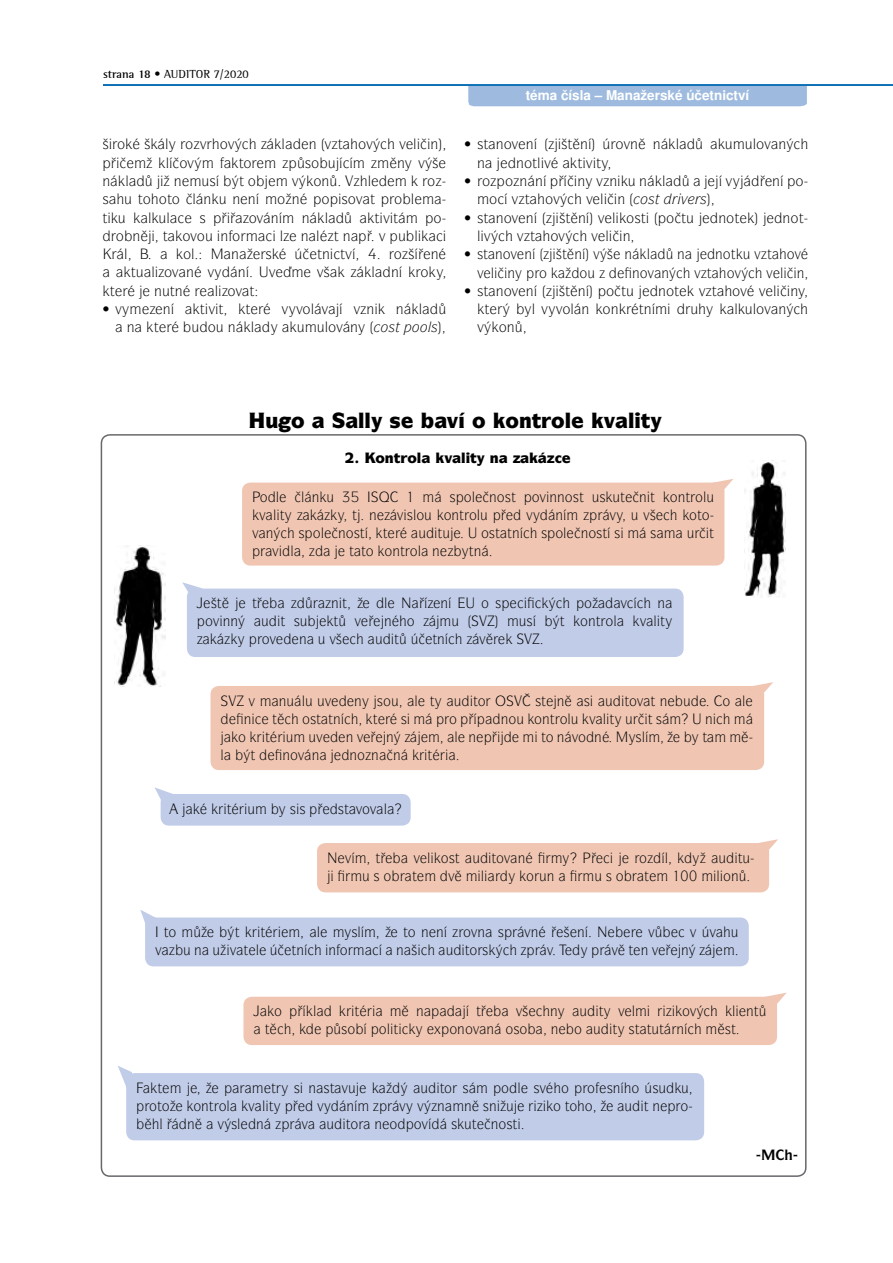
<style>
.page{position:relative;width:893px;height:1263px;background:#fff}
.page>*{position:absolute;margin:0;border:0;box-sizing:border-box;transform-origin:0 0}
.t1{font:900 21px "Itc Symbol CE";color:#000}
.t2{font:14.25px "Itc Symbol CE";color:#000}
.t3{font:900 14.25px "Itc Symbol CE";color:#000}
.t4{font:italic 14.25px "Itc Symbol CE";color:#000}
.t5{font:700 13.5px "Nimbus San LCE";color:#fff}
.t6{font:12px "Rotis Semiserif";color:#000}
.s1{font-weight:700}
</style>
<div class="page">
<div style="left:468px;top:86px;width:339px;height:20px;background:#9ebbdf"></div>
<hr style="left:103px;top:84px;width:790px;height:2px;background:#006ab1">
<div style="left:187px;top:588px;width:497px;height:69px;background:#c1cce8;border-radius:9px"></div>
<img style="left:114px;top:545px;width:52px;height:141px">
<img style="left:744px;top:460px;width:41px;height:138px">
<div style="left:145px;top:917px;width:604px;height:49px;background:#c1cce8;border-radius:9px"></div>
<div style="left:161px;top:794px;width:250px;height:32px;background:#c1cce8;border-radius:9px"></div>
<div style="left:126px;top:1073px;width:578px;height:67px;background:#c1cce8;border-radius:9px"></div>
<svg style="left:717px;top:479px;width:16px;height:29px"></svg>
<div style="left:242px;top:482px;width:482px;height:84px;background:#f0c6b3;border-radius:9px"></div>
<div style="left:243px;top:997px;width:534px;height:48px;background:#f0c6b3;border-radius:9px"></div>
<div style="left:317px;top:843px;width:452px;height:49px;background:#f0c6b3;border-radius:9px"></div>
<div style="left:211px;top:686px;width:553px;height:84px;background:#f0c6b3;border-radius:9px"></div>
<svg style="left:155px;top:787px;width:18px;height:36px"></svg>
<svg style="left:758px;top:992px;width:29px;height:12px"></svg>
<svg style="left:182px;top:582px;width:445px;height:13px"></svg>
<svg style="left:140px;top:910px;width:73px;height:53px"></svg>
<svg style="left:118px;top:1066px;width:16px;height:66px"></svg>
<svg style="left:759px;top:839px;width:19px;height:42px"></svg>
<svg style="left:753px;top:682px;width:20px;height:62px"></svg>
<p class="t6" style="left:103px;top:66px;width:147px"><span class="s1">strana 18 •</span> AUDITOR 7/2020</p>
<p class="t2" style="left:165px;top:136px;width:71px">● □❖ □❖</p>
<p class="t2" style="left:282px;top:136px;width:93px">● ■ ❖▼ □❖</p>
<p class="t2" style="left:399px;top:136px;width:41px">❖● ■</p>
<p class="t2" style="left:166px;top:155px;width:30px">● □❖</p>
<p class="t2" style="left:305px;top:155px;width:32px">▲□ ◆</p>
<p class="t2" style="left:174px;top:173px;width:43px">■ ◆▲</p>
<p class="t2" style="left:292px;top:173px;width:39px">❖ □■</p>
<p class="t2" style="left:368px;top:173px;width:5px">●</p>
<p class="t2" style="left:102px;top:191px;width:155px">▲ ◆ ▼□□▼□ ●■◆ ■■</p>
<p class="t2" style="left:322px;top:191px;width:55px">□ ▲□❖ ▼</p>
<p class="t2" style="left:148px;top:209px;width:23px">● ◆●</p>
<p class="t2" style="left:249px;top:209px;width:32px">□❖ ■</p>
<p class="t2" style="left:375px;top:209px;width:25px">▼❖▼</p>
<p class="t2" style="left:163px;top:228px;width:79px">▼ □❖□◆ ■ □</p>
<p class="t2" style="left:280px;top:228px;width:72px">● ■● ▼ ■</p>
<p class="t2" style="left:379px;top:228px;width:41px">❖ ◆●</p>
<p class="t2" style="left:124px;top:246px;width:5px">●</p>
<p class="t2" style="left:317px;top:246px;width:86px">▼■ ▼❖ ✔ □</p>
<p class="t2" style="left:431px;top:246px;width:9px">■</p>
<p class="t2" style="left:131px;top:264px;width:85px">▼◆●□❖■ ❖</p>
<p class="t2" style="left:154px;top:283px;width:30px">■◆▼■</p>
<p class="t2" style="left:215px;top:283px;width:41px">●□❖▼</p>
<p class="t2" style="left:163px;top:301px;width:62px">■ ▼❖▼</p>
<p class="t2" style="left:246px;top:301px;width:84px">▼ ❖ ❖□● ❖</p>
<p class="t2" style="left:191px;top:319px;width:64px">◆□◆ ■ ●</p>
<p class="t2" style="left:297px;top:319px;width:63px">◆ ◆●□❖ ■</p>
<p class="t4" style="left:380px;top:319px;width:59px">□▲▼ □□●▲</p>
<p class="t5" style="left:526px;top:87px;width:225px">téma čísla – Manažerské účetnictví</p>
<p class="t2" style="left:464px;top:136px;width:71px">• ▲▼ ■□❖ ■</p>
<p class="t2" style="left:615px;top:136px;width:65px">□❖■ ■ ●</p>
<p class="t2" style="left:725px;top:136px;width:63px">◆ ◆●□❖ ■</p>
<p class="t2" style="left:477px;top:155px;width:75px">■ ■□▼● ❖</p>
<p class="t2" style="left:577px;top:155px;width:25px">▼❖▼</p>
<p class="t2" style="left:464px;top:173px;width:80px">•□ □■■</p>
<p class="t2" style="left:577px;top:173px;width:90px">■ ❖■◆ ■ ●</p>
<p class="t2" style="left:489px;top:191px;width:72px">□ ❖▼ □❖</p>
<p class="t2" style="left:586px;top:191px;width:75px">❖ ● ■ □▲▼</p>
<p class="t2" style="left:464px;top:209px;width:71px">• ▲▼ ■□❖ ■</p>
<p class="t2" style="left:565px;top:209px;width:82px">▼■ ❖● □▲▼</p>
<p class="t2" style="left:666px;top:209px;width:29px">□ ▼◆</p>
<p class="t2" style="left:718px;top:209px;width:23px">■□▼</p>
<p class="t2" style="left:783px;top:209px;width:23px">■□▼</p>
<p class="t2" style="left:517px;top:228px;width:50px">❖▼ □❖</p>
<p class="t2" style="left:591px;top:228px;width:41px">❖● ■</p>
<p class="t2" style="left:464px;top:246px;width:69px">• ▲▼ ■□❖ ■</p>
<p class="t2" style="left:562px;top:246px;width:39px">▼ ■ ❖</p>
<p class="t2" style="left:677px;top:246px;width:125px">■ ■□▼◆ ❖▼ □❖</p>
<p class="t2" style="left:477px;top:264px;width:40px">❖● ■</p>
<p class="t2" style="left:539px;top:264px;width:58px">□ □◆</p>
<p class="t2" style="left:632px;top:264px;width:38px">■□❖ ■</p>
<p class="t2" style="left:694px;top:264px;width:48px">❖▼ □❖</p>
<p class="t2" style="left:766px;top:264px;width:40px">❖● ■</p>
<p class="t2" style="left:464px;top:283px;width:71px">• ▲▼ ■□❖ ■</p>
<p class="t2" style="left:606px;top:283px;width:29px">□ ▼◆</p>
<p class="t2" style="left:658px;top:283px;width:23px">■□▼</p>
<p class="t2" style="left:699px;top:283px;width:101px">❖▼ □❖ ❖● ■</p>
<p class="t2" style="left:532px;top:301px;width:88px">● ❖ ❖□● ■ □■</p>
<p class="t2" style="left:734px;top:301px;width:53px">● ◆●□❖ ■</p>
<p class="t2" style="left:477px;top:319px;width:39px">❖ □■</p>
<h1 class="t1" style="left:248px;top:408px;width:58px">★◆ □</h1>
<h1 class="t1" style="left:358px;top:408px;width:44px">●● ▲</h1>
<h1 class="t1" style="left:447px;top:408px;width:126px">❖ □ □■▼ □●</h1>
<h1 class="t1" style="left:604px;top:408px;width:48px">❖●▼</h1>
<p class="t3" style="left:375px;top:449px;width:47px">□■▼ □●</p>
<p class="t3" style="left:444px;top:449px;width:56px">❖●▼ ■</p>
<p class="t2" style="left:301px;top:489px;width:51px">●■◆ ✓</p>
<p class="t2" style="left:450px;top:489px;width:266px">▲ □● ■□▲▼ □❖ ■■□▲▼ ◆▲ ◆▼ ■ ▼ □■▼ □●◆</p>
<p class="t2" style="left:259px;top:507px;width:27px">❖●▼</p>
<p class="t2" style="left:397px;top:507px;width:93px">❖ ▲●□◆ □■▼ □●◆</p>
<p class="t2" style="left:609px;top:507px;width:42px">❖ ◆ ❖</p>
<p class="t2" style="left:689px;top:507px;width:22px">□▼□</p>
<p class="t2" style="left:298px;top:525px;width:68px">▲ □● ■□▲▼</p>
<p class="t2" style="left:383px;top:525px;width:69px">▼ ◆ ▼◆</p>
<p class="t2" style="left:481px;top:525px;width:40px">□▲▼ ▼■</p>
<p class="t2" style="left:541px;top:525px;width:81px">▲ □● ■□▲▼ ▲</p>
<p class="t2" style="left:650px;top:525px;width:65px">▲ ◆ ▼</p>
<p class="t2" style="left:349px;top:543px;width:92px">▼ ▼□ □■▼ □● ■</p>
<p class="t2" style="left:384px;top:595px;width:5px">●</p>
<p class="t2" style="left:440px;top:595px;width:62px">■ □ ▲</p>
<p class="t2" style="left:657px;top:595px;width:9px">■</p>
<p class="t2" style="left:205px;top:613px;width:35px">□❖ ■■</p>
<p class="t2" style="left:261px;top:613px;width:48px">◆ ▼ ▲◆</p>
<p class="t2" style="left:560px;top:613px;width:58px">▼ □■▼ □●</p>
<p class="t2" style="left:640px;top:613px;width:27px">❖●▼</p>
<p class="t2" style="left:299px;top:631px;width:39px">■ ◆ ❖</p>
<p class="t2" style="left:249px;top:692px;width:84px">❖ ■◆ ●◆ ◆❖</p>
<p class="t2" style="left:354px;top:692px;width:82px">■ ▲□◆ ● ▼</p>
<p class="t2" style="left:454px;top:692px;width:33px">◆ ▼□</p>
<p class="t2" style="left:535px;top:692px;width:31px">▲▼ ■</p>
<p class="t2" style="left:584px;top:692px;width:109px">▲ ◆ ▼□❖▼ ■ ◆</p>
<p class="t2" style="left:302px;top:710px;width:40px">□▲▼ ▼■</p>
<p class="t2" style="left:501px;top:710px;width:163px">■□◆ □■▼ □●◆ ❖ ● ▼ ◆ ▼ ▲</p>
<p class="t2" style="left:705px;top:710px;width:9px">■</p>
<p class="t2" style="left:238px;top:728px;width:86px">□ ▼ ◆ ◆❖</p>
<p class="t2" style="left:386px;top:728px;width:9px">■</p>
<p class="t2" style="left:541px;top:728px;width:62px">▼□ ■ ❖□ ■</p>
<p class="t2" style="left:282px;top:746px;width:38px">■□❖ ■</p>
<p class="t2" style="left:350px;top:746px;width:53px">■□■ ■</p>
<p class="t2" style="left:338px;top:800px;width:51px">▲▼ ❖□❖ ●</p>
<p class="t2" style="left:413px;top:850px;width:113px">❖ ● □▲▼ ◆ ▼□❖ ■</p>
<p class="t2" style="left:718px;top:850px;width:33px">◆ ▼◆</p>
<p class="t2" style="left:362px;top:868px;width:31px">◆ ▲ □</p>
<p class="t2" style="left:481px;top:868px;width:5px">●</p>
<p class="t2" style="left:526px;top:868px;width:30px">□ ◆■</p>
<p class="t2" style="left:594px;top:868px;width:31px">◆ ▲ □</p>
<p class="t2" style="left:716px;top:868px;width:24px">●□■</p>
<p class="t2" style="left:317px;top:924px;width:46px">● ▲●</p>
<p class="t2" style="left:403px;top:924px;width:42px">▼□ ■ ■</p>
<p class="t2" style="left:463px;top:924px;width:42px">□❖■ ▲</p>
<p class="t2" style="left:577px;top:924px;width:9px">■</p>
<p class="t2" style="left:690px;top:924px;width:50px">❖❖◆</p>
<p class="t2" style="left:155px;top:942px;width:106px">❖ ◆ ■◆❖▼●</p>
<p class="t2" style="left:396px;top:942px;width:9px">■</p>
<p class="t2" style="left:446px;top:942px;width:44px">◆ ▼□▲</p>
<p class="t2" style="left:611px;top:942px;width:48px">❖ ▼ ■ ❖</p>
<p class="t2" style="left:681px;top:942px;width:9px">■</p>
<p class="t2" style="left:416px;top:1003px;width:9px">■</p>
<p class="t2" style="left:579px;top:1003px;width:57px">◆ ▼ ❖●</p>
<p class="t2" style="left:732px;top:1003px;width:28px">● ■▼</p>
<p class="t2" style="left:379px;top:1021px;width:21px">□●▼</p>
<p class="t2" style="left:449px;top:1021px;width:80px">□■□❖ ■ □▲□</p>
<p class="t2" style="left:551px;top:1021px;width:135px">■ □ ◆ ▼ ▲▼▼◆▼ ■</p>
<p class="t2" style="left:271px;top:1080px;width:86px">▼ ▲ ■ ▲▼ ❖◆</p>
<p class="t2" style="left:420px;top:1080px;width:50px">◆ ▼□ ▲</p>
<p class="t2" style="left:501px;top:1080px;width:69px">□● ▲❖ □</p>
<p class="t2" style="left:587px;top:1080px;width:103px">□▲■□ ▲◆ ◆</p>
<p class="t2" style="left:149px;top:1098px;width:22px">□▼□</p>
<p class="t2" style="left:193px;top:1098px;width:38px">□■▼ □●</p>
<p class="t2" style="left:248px;top:1098px;width:27px">❖●▼</p>
<p class="t2" style="left:399px;top:1098px;width:47px">❖ ❖ ■</p>
<p class="t2" style="left:464px;top:1098px;width:51px">■ ▲■ ◆</p>
<p class="t2" style="left:553px;top:1098px;width:41px">□ ▼□ □</p>
<p class="t2" style="left:625px;top:1098px;width:37px">◆ ▼ ■</p>
<p class="t2" style="left:217px;top:1116px;width:48px">❖▲● ■</p>
<p class="t2" style="left:302px;top:1116px;width:128px">❖ ◆ ▼□ ■□ □❖</p>
<p class="t2" style="left:451px;top:1116px;width:68px">▲ ◆▼ ■□▲▼</p>
</div>
